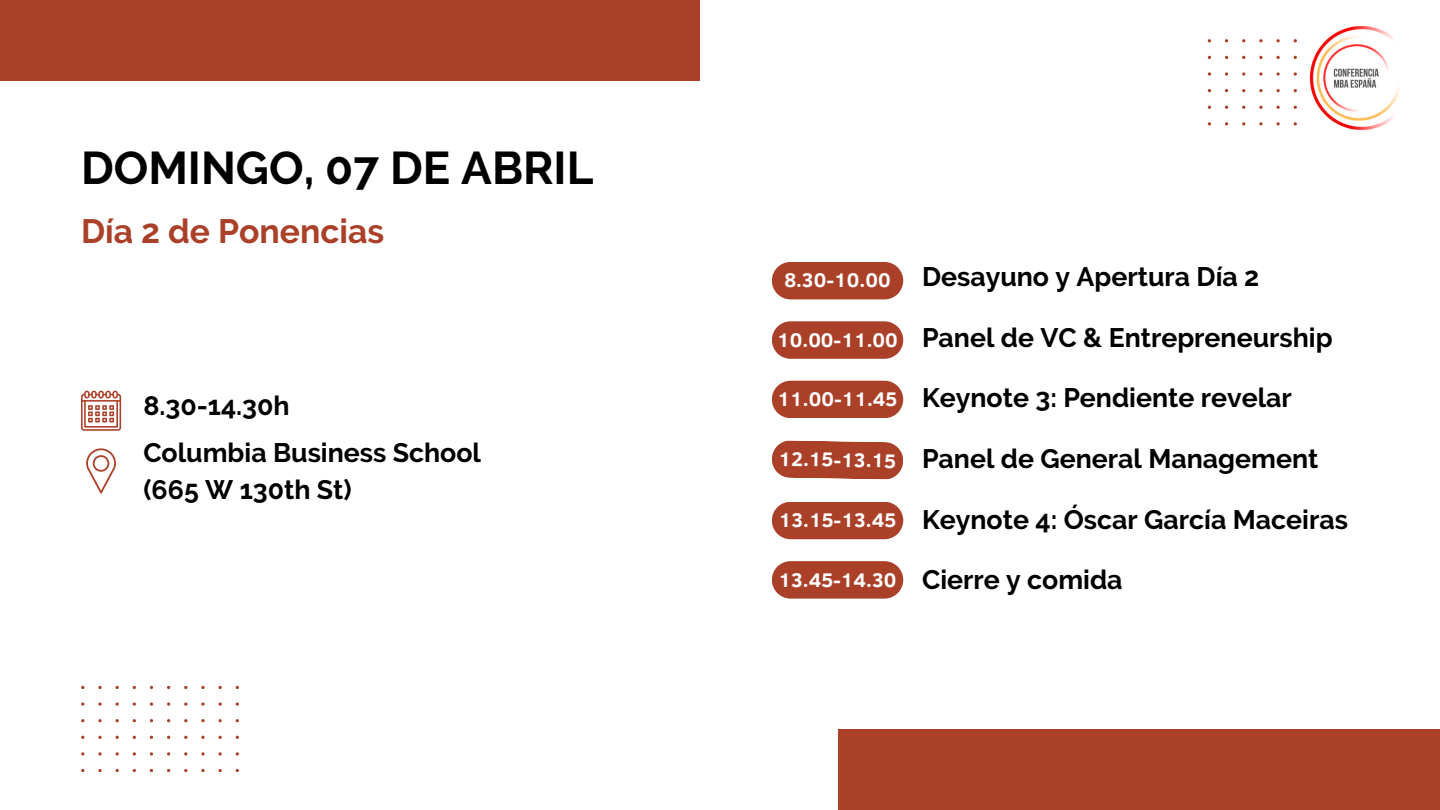
<style>
.page{position:relative;width:1440px;height:810px;background:#fff}
.page>*{position:absolute;margin:0;border:0;box-sizing:border-box;transform-origin:0 0}
.t1{font:700 45.8px "Raleway";color:#000}
.t2{font:700 33.7px "Raleway";color:#ab4028}
.t3{font:700 26.7px/36.8px "Raleway";color:#000}
.t4{font:700 20.3px "Clear Sans";color:#fff}
.t5{font:700 20.2px "Clear Sans";color:#fff}
</style>
<div class="page">
<svg style="left:1208px;top:39px;width:89px;height:86px"></svg>
<div style="left:0;top:0;width:700px;height:81px;background:#ab4028"></div>
<svg style="left:81px;top:686px;width:158px;height:86px"></svg>
<svg style="left:86px;top:448px;width:30px;height:45px"></svg>
<svg style="left:81px;top:391px;width:40px;height:40px"></svg>
<img style="left:1309px;top:26px;width:91px;height:105px">
<div style="left:772px;top:262px;width:131px;height:37px;background:#ab4028"></div>
<svg style="left:772px;top:321px;width:131px;height:38px;background:#b14d37"></svg>
<div style="left:772px;top:381px;width:131px;height:37px;background:#ab4028"></div>
<svg style="left:772px;top:440px;width:131px;height:40px;background:#b55843"></svg>
<div style="left:772px;top:502px;width:131px;height:37px;background:#ab4028"></div>
<svg style="left:772px;top:561px;width:131px;height:38px;background:#b14d37"></svg>
<div style="left:838px;top:729px;width:602px;height:81px;background:#ab4028"></div>
<p class="t1" style="left:81px;top:141px;width:514px">DOMINGO, 07 DE ABRIL</p>
<p class="t2" style="left:81px;top:211px;width:305px">Día 2 de Ponencias</p>
<p class="t3" style="left:143px;top:387px;width:148px">8.30-14.30h</p>
<p class="t3" style="left:143px;top:434px;width:339px">Columbia Business School (665 W 130th St)</p>
<h2 class="t5" style="left:784px;top:266px;width:108px">8.30-10.00</h2>
<p class="t5" style="left:777px;top:325px;width:122px">10.00-11.00</p>
<p class="t5" style="left:778px;top:384px;width:121px">11.00-11.45</p>
<h3 class="t4" style="left:779px;top:444px;width:119px;rotate:1deg">12.15-13.15</h3>
<h3 class="t5" style="left:779px;top:506px;width:119px">13.15-13.45</h3>
<h3 class="t5" style="left:778px;top:565px;width:120px">13.45-14.30</h3>
<p class="t3" style="left:922px;top:258px;width:339px">Desayuno y Apertura Día 2</p>
<h3 class="t3" style="left:922px;top:319px;width:412px">Panel de VC &amp; Entrepreneurship</h3>
<p class="t3" style="left:922px;top:380px;width:371px">Keynote 3: Pendiente revelar</p>
<h3 class="t3" style="left:922px;top:440px;width:398px">Panel de General Management</h3>
<p class="t3" style="left:922px;top:501px;width:427px">Keynote 4: Óscar García Maceiras</p>
<p class="t3" style="left:922px;top:561px;width:202px">Cierre y comida</p>
</div>
